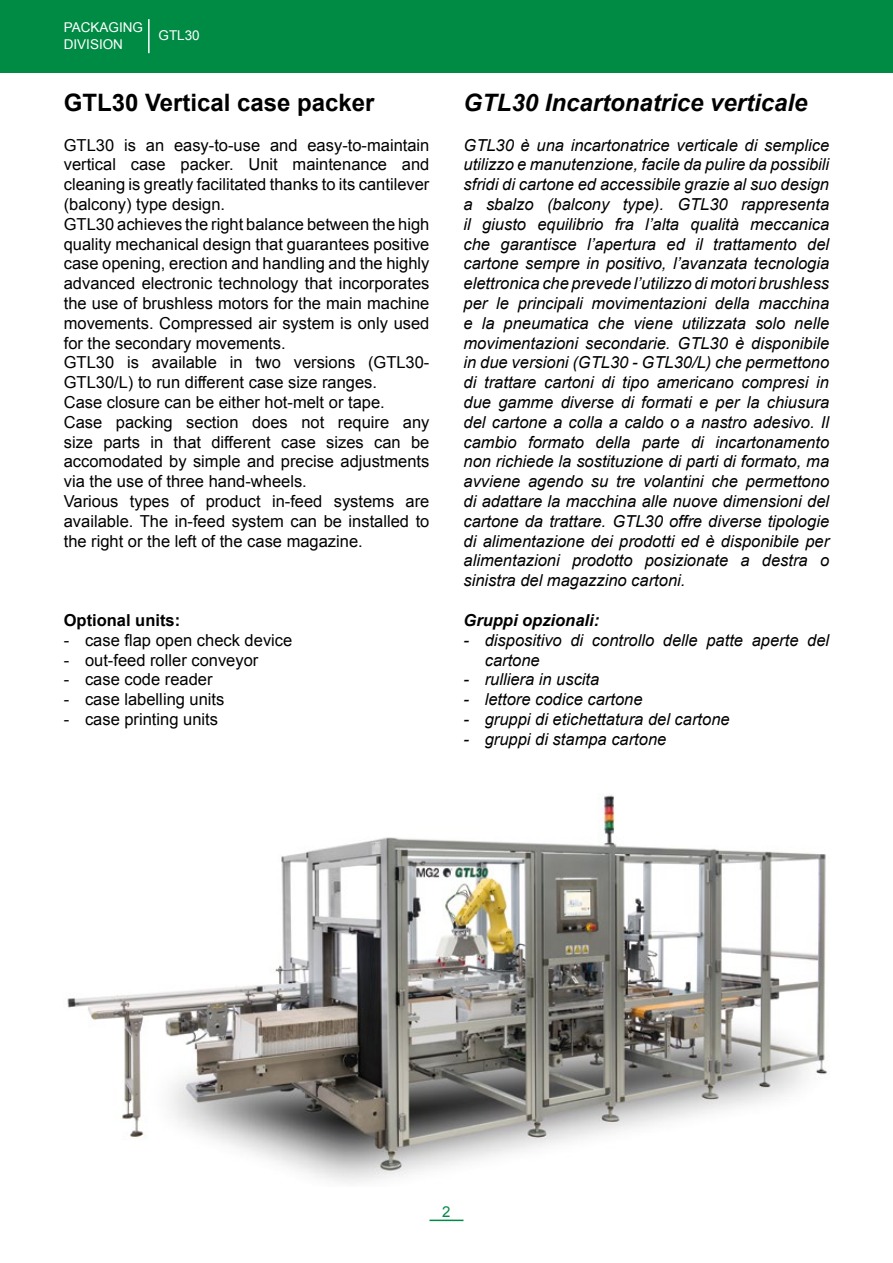
<style>
.page{position:relative;width:893px;height:1263px;background:#fff}
.page>*{position:absolute;margin:0;border:0;box-sizing:border-box;transform-origin:0 0}
.t1{font:italic 700 24px "Arial";color:#000}
.t2{font:700 24px "Arial";color:#000}
.t3{font:italic 16.5px/19.8px "Arial";color:#000;text-align:justify}
.t4{font:16.5px/19.8px "Arial";color:#000}
.t5{font:italic 700 16.5px "Arial";color:#000}
.t6{font:700 16.5px "Arial";color:#000}
.t7{font:15px "Arial";color:#008b45}
.t8{font:13.5px/16.5px "Arial";color:#fff}
</style>
<div class="page">
<div style="left:0;top:0;width:893px;height:72px;background:#008b45"></div>
<hr style="left:429px;top:1219px;width:34px;height:2px;background:#008b45">
<hr style="left:148px;top:19px;width:2px;height:34px;background:#fff">
<img style="left:67px;top:794px;width:760px;height:388px">
<p class="t8" style="left:64px;top:19px;width:81px">PACKAGING<br>DIVISION</p>
<p class="t8" style="left:158px;top:27px;width:43px">GTL30</p>
<h1 class="t2" style="left:64px;top:87px;width:312px">GTL30 Vertical case packer</h1>
<p class="t4" style="left:64px;top:135px;width:367px">GTL30 is an easy-to-use and easy-to-maintain vertical case packer. Unit maintenance and cleaning is greatly facilitated thanks to its cantilever (balcony) type design.<br>GTL30 achieves the right balance between the high quality mechanical design that guarantees positive case opening, erection and handling and the highly advanced electronic technology that incorporates the use of brushless motors for the main machine movements. Compressed air system is only used for the secondary movements.<br>GTL30 is available in two versions (GTL30- GTL30/L) to run different case size ranges.<br>Case closure can be either hot-melt or tape.<br>Case packing section does not require any size parts in that different case sizes can be accomodated by simple and precise adjustments via the use of three hand-wheels.<br>Various types of product in-feed systems are available. The in-feed system can be installed to the right or the left of the case magazine.</p>
<p class="t6" style="left:64px;top:609px;width:118px">Optional units:</p>
<p class="t4" style="left:64px;top:630px;width:230px">- case flap open check device</p>
<p class="t4" style="left:64px;top:650px;width:196px">- out-feed roller conveyor</p>
<p class="t4" style="left:64px;top:670px;width:150px">- case code reader</p>
<p class="t4" style="left:64px;top:689px;width:162px">- case labelling units</p>
<p class="t4" style="left:64px;top:709px;width:156px">- case printing units</p>
<h1 class="t1" style="left:463px;top:87px;width:346px">GTL30 Incartonatrice verticale</h1>
<p class="t3" style="left:463px;top:135px;width:367px">GTL30 è una incartonatrice verticale di semplice utilizzo e manutenzione, facile da pulire da possibili sfridi di cartone ed accessibile grazie al suo design a sbalzo (balcony type). GTL30 rappresenta il giusto equilibrio fra l’alta qualità meccanica che garantisce l’apertura ed il trattamento del cartone sempre in positivo, l’avanzata tecnologia elettronica che prevede l’utilizzo di motori brushless per le principali movimentazioni della macchina e la pneumatica che viene utilizzata solo nelle movimentazioni secondarie. GTL30 è disponibile in due versioni (GTL30 - GTL30/L) che permettono di trattare cartoni di tipo americano compresi in due gamme diverse di formati e per la chiusura del cartone a colla a caldo o a nastro adesivo. Il cambio formato della parte di incartonamento non richiede la sostituzione di parti di formato, ma avviene agendo su tre volantini che permettono di adattare la macchina alle nuove dimensioni del cartone da trattare. GTL30 offre diverse tipologie di alimentazione dei prodotti ed è disponibile per alimentazioni prodotto posizionate a destra o sinistra del magazzino cartoni.</p>
<p class="t5" style="left:463px;top:609px;width:137px">Gruppi opzionali:</p>
<p class="t3" style="left:485px;top:630px;width:346px;text-indent:-21px">- dispositivo di controllo delle patte aperte del cartone</p>
<p class="t3" style="left:463px;top:670px;width:137px">- rulliera in uscita</p>
<p class="t3" style="left:463px;top:690px;width:180px">- lettore codice cartone</p>
<p class="t3" style="left:463px;top:709px;width:268px">- gruppi di etichettatura del cartone</p>
<p class="t3" style="left:463px;top:729px;width:204px">- gruppi di stampa cartone</p>
<p class="t7" style="left:442px;top:1202px;width:10px">2</p>
</div>
